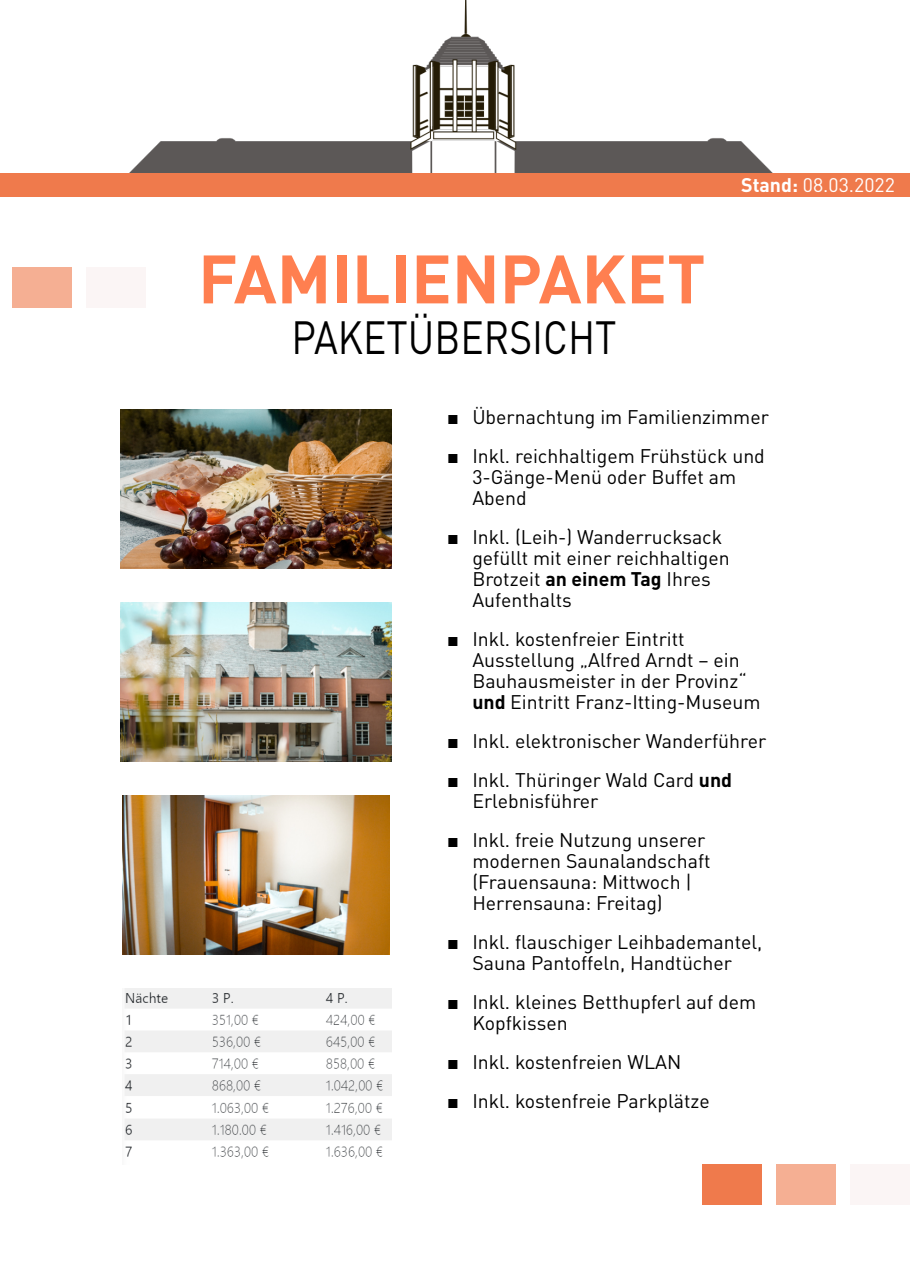
<style>
.page{position:relative;width:910px;height:1280px;background:#fff}
.page>*{position:absolute;margin:0;border:0;box-sizing:border-box;transform-origin:0 0}
.t1{font:700 67.35px "DIN Pro";color:#ff7f50}
.t2{font:45.9px "DIN Pro";color:#000;scale:.85 1}
.t3{font:19.5px/21px "DIN Pro";color:#000}
.t4{font:19.5px "DIN Pro";color:#fff}
.s1{font-weight:700}
.s2{font-family:"Arial"}
</style>
<div class="page">
<img style="left:129px;top:0;width:644px;height:173px">
<div style="left:0;top:173px;width:910px;height:23px;background:#ef7a4c"></div>
<div style="left:702px;top:1165px;width:60px;height:40px;background:#ef7a4c"></div>
<div style="left:776px;top:1165px;width:60px;height:40px;background:#f5af93"></div>
<div style="left:850px;top:1165px;width:60px;height:40px;background:#fbf5f5"></div>
<div style="left:12px;top:267px;width:60px;height:40px;background:#f5af93"></div>
<div style="left:86px;top:267px;width:60px;height:40px;background:#fbf5f5"></div>
<img style="left:124px;top:988px;width:267px;height:171px">
<img style="left:121px;top:410px;width:270px;height:159px">
<img style="left:121px;top:602px;width:270px;height:159px">
<img style="left:122px;top:795px;width:267px;height:159px">
<h1 class="t1" style="left:198px;top:252px;width:509px">FAMILIENPAKET</h1>
<h2 class="t2" style="left:292px;top:322px;width:384px">PAKETÜBERSICHT</h2>
<p class="t4" style="left:741px;top:178px;width:155px"><span class="s1">Stand:</span> 08.03.2022</p>
<p class="t3" style="left:447px;top:408px;width:323px"><span class="s2">■</span> Übernachtung im Familienzimmer</p>
<p class="t3" style="left:472px;top:447px;width:294px;text-indent:-25px"><span class="s2">■</span> Inkl. reichhaltigem Frühstück und<br>3-Gänge-Menü oder Buffet am<br>Abend</p>
<p class="t3" style="left:472px;top:528px;width:259px;text-indent:-25px"><span class="s2">■</span> Inkl. (Leih-) Wanderrucksack gefüllt mit einer reichhaltigen<br>Brotzeit <span class="s1">an einem Tag</span> Ihres<br>Aufenthalts</p>
<p class="t3" style="left:472px;top:630px;width:290px;text-indent:-25px"><span class="s2">■</span> Inkl. kostenfreier Eintritt<br>Ausstellung „Alfred Arndt – ein<br>Bauhausmeister in der Provinz“ <span class="s1">und</span> Eintritt Franz-Itting-Museum</p>
<p class="t3" style="left:447px;top:732px;width:321px"><span class="s2">■</span> Inkl. elektronischer Wanderführer</p>
<p class="t3" style="left:472px;top:771px;width:261px;text-indent:-25px"><span class="s2">■</span> Inkl. Thüringer Wald Card <span class="s1">und<br></span>Erlebnisführer</p>
<p class="t3" style="left:472px;top:831px;width:240px;text-indent:-25px"><span class="s2">■</span> Inkl. freie Nutzung unserer modernen Saunalandschaft (Frauensauna: Mittwoch |<br>Herrensauna: Freitag)</p>
<p class="t3" style="left:447px;top:933px;width:317px;text-align:center"><span class="s2">■</span> Inkl. flauschiger Leihbademantel,<br>Sauna Pantoffeln, Handtücher</p>
<p class="t3" style="left:472px;top:993px;width:285px;text-indent:-25px"><span class="s2">■</span> Inkl. kleines Betthupferl auf dem<br>Kopfkissen</p>
<p class="t3" style="left:447px;top:1053px;width:236px"><span class="s2">■</span> Inkl. kostenfreien WLAN</p>
<p class="t3" style="left:447px;top:1092px;width:264px"><span class="s2">■</span> Inkl. kostenfreie Parkplätze</p>
</div>
